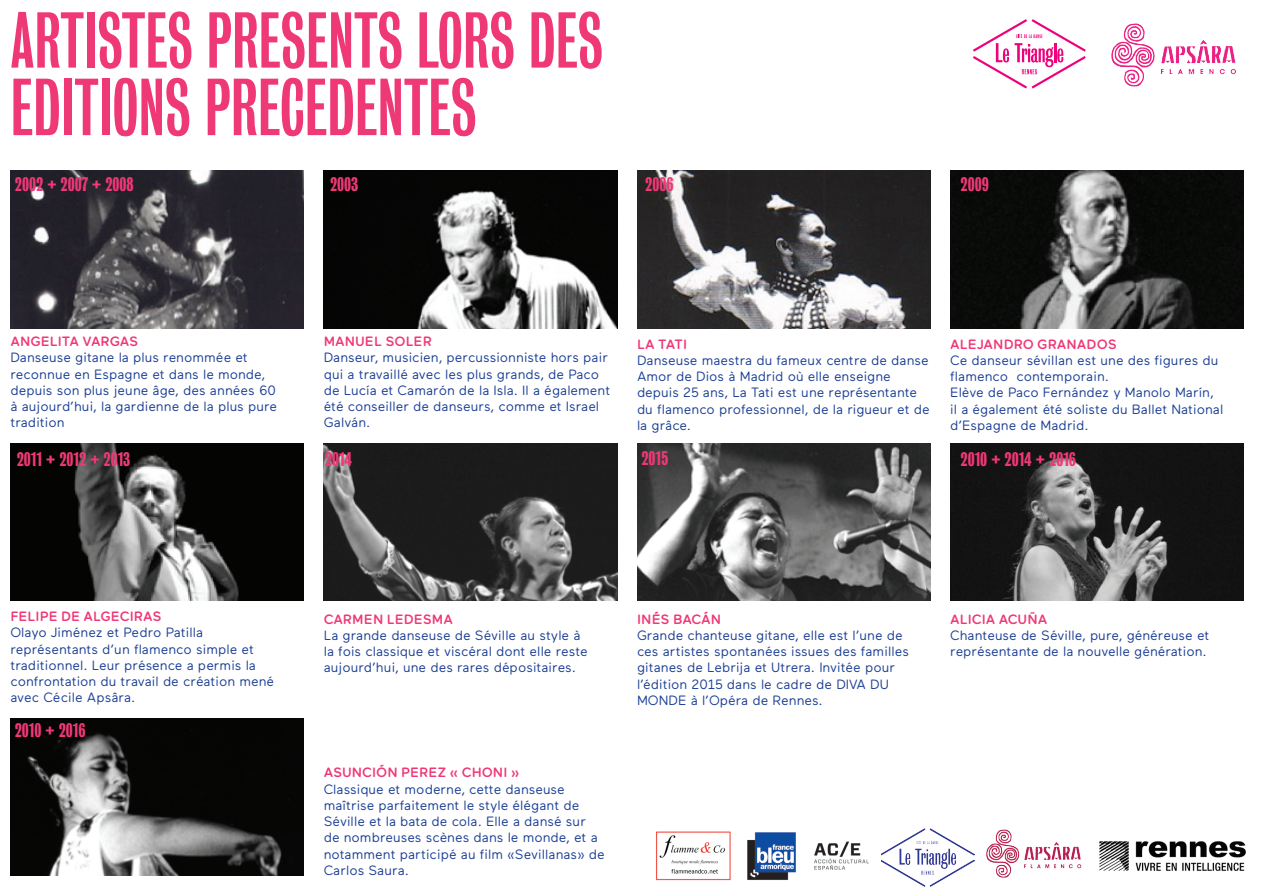
<style>
.page{position:relative;width:1263px;height:893px;background:#fff}
.page>*{position:absolute;margin:0;border:0;box-sizing:border-box;transform-origin:0 0}
.t1{font:73.5px "Bureau Grot Comp";color:#ef3876}
.t2{font:72px "Bureau Grot Comp";color:#ef3876}
.t3{font:500 18px "Bureau Grot Comp";color:#ef3876}
.t4{font:13.5px/16.2px "Maax Rounded";color:#1b3f94}
.t5{font:500 13.5px "Maax Rounded";color:#ef3876}
</style>
<div class="page">
<img style="left:10px;top:171px;width:294px;height:157px">
<img style="left:324px;top:171px;width:293px;height:157px">
<img style="left:637px;top:171px;width:293px;height:157px">
<img style="left:950px;top:171px;width:294px;height:157px">
<img style="left:10px;top:718px;width:294px;height:158px">
<img style="left:10px;top:443px;width:294px;height:158px">
<img style="left:324px;top:443px;width:293px;height:158px">
<img style="left:637px;top:443px;width:293px;height:158px">
<img style="left:950px;top:443px;width:294px;height:158px">
<img style="left:747px;top:832px;width:49px;height:48px">
<img style="left:881px;top:829px;width:94px;height:57px">
<img style="left:986px;top:829px;width:96px;height:49px">
<img style="left:1099px;top:841px;width:147px;height:30px">
<img style="left:656px;top:831px;width:75px;height:50px">
<svg style="left:973px;top:19px;width:113px;height:70px"></svg>
<img style="left:1111px;top:23px;width:125px;height:64px">
<img style="left:814px;top:841px;width:55px;height:29px">
<h2 class="t2" style="left:10px;top:1px;width:594px">ARTISTES PRESENTS LORS DES</h2>
<h1 class="t1" style="left:10px;top:67px;width:468px">EDITIONS PRECEDENTES</h1>
<h3 class="t3" style="left:15px;top:174px;width:120px">2002 + 2007 + 2008</h3>
<h3 class="t3" style="left:330px;top:174px;width:30px">2003</h3>
<h3 class="t3" style="left:645px;top:174px;width:30px">2006</h3>
<h3 class="t3" style="left:960px;top:174px;width:30px">2009</h3>
<p class="t5" style="left:10px;top:334px;width:129px">ANGELITA VARGAS</p>
<p class="t4" style="left:10px;top:349px;width:268px">Danseuse gitane la plus renommée et reconnue en Espagne et dans le monde, depuis son plus jeune âge, des années 60 à aujourd’hui, la gardienne de la plus pure tradition</p>
<p class="t5" style="left:324px;top:334px;width:110px">MANUEL SOLER</p>
<p class="t4" style="left:324px;top:349px;width:288px">Danseur, musicien, percussionniste hors pair qui a travaillé avec les plus grands, de Paco de Lucía et Camarón de la Isla. Il a également été conseiller de danseurs, comme et Israel Galván.</p>
<p class="t5" style="left:637px;top:336px;width:52px">LA TATI</p>
<p class="t4" style="left:637px;top:352px;width:294px">Danseuse maestra du fameux centre de danse Amor de Dios à Madrid où elle enseigne depuis 25 ans, La Tati est une représentante du flamenco professionnel, de la rigueur et de la grâce.</p>
<p class="t5" style="left:950px;top:336px;width:168px">ALEJANDRO GRANADOS</p>
<p class="t4" style="left:950px;top:352px;width:275px">Ce danseur sévillan est une des figures du flamenco contemporain.<br>Elève de Paco Fernández y Manolo Marín, il a également été soliste du Ballet National d’Espagne de Madrid.</p>
<h3 class="t3" style="left:17px;top:448px;width:115px">2011 + 2012 + 2013</h3>
<h3 class="t3" style="left:325px;top:448px;width:29px">2014</h3>
<h3 class="t3" style="left:641px;top:448px;width:28px">2015</h3>
<h3 class="t3" style="left:960px;top:448px;width:117px">2010 + 2014 + 2016</h3>
<p class="t5" style="left:10px;top:609px;width:153px">FELIPE DE ALGECIRAS</p>
<p class="t4" style="left:10px;top:625px;width:265px">Olayo Jiménez et Pedro Patilla représentants d’un flamenco simple et traditionnel. Leur présence a permis la confrontation du travail de création mené avec Cécile Apsâra.</p>
<h3 class="t3" style="left:15px;top:720px;width:72px">2010 + 2016</h3>
<p class="t5" style="left:324px;top:611px;width:131px">CARMEN LEDESMA</p>
<p class="t4" style="left:324px;top:627px;width:266px">La grande danseuse de Séville au style à la fois classique et viscéral dont elle reste aujourd’hui, une des rares dépositaires.</p>
<p class="t5" style="left:324px;top:765px;width:197px">ASUNCIÓN PEREZ « CHONI »</p>
<p class="t4" style="left:324px;top:781px;width:282px">Classique et moderne, cette danseuse maîtrise parfaitement le style élégant de Séville et la bata de cola. Elle a dansé sur de nombreuses scènes dans le monde, et a notamment participé au film «Sevillanas» de Carlos Saura.</p>
<p class="t5" style="left:637px;top:611px;width:86px">INÉS BACÁN</p>
<p class="t4" style="left:637px;top:627px;width:274px">Grande chanteuse gitane, elle est l’une de ces artistes spontanées issues des familles gitanes de Lebrija et Utrera. Invitée pour l’édition 2015 dans le cadre de DIVA DU MONDE à l’Opéra de Rennes.</p>
<p class="t5" style="left:950px;top:611px;width:99px">ALICIA ACUÑA</p>
<p class="t4" style="left:950px;top:627px;width:261px">Chanteuse de Séville, pure, généreuse et représentante de la nouvelle génération.</p>
</div>
